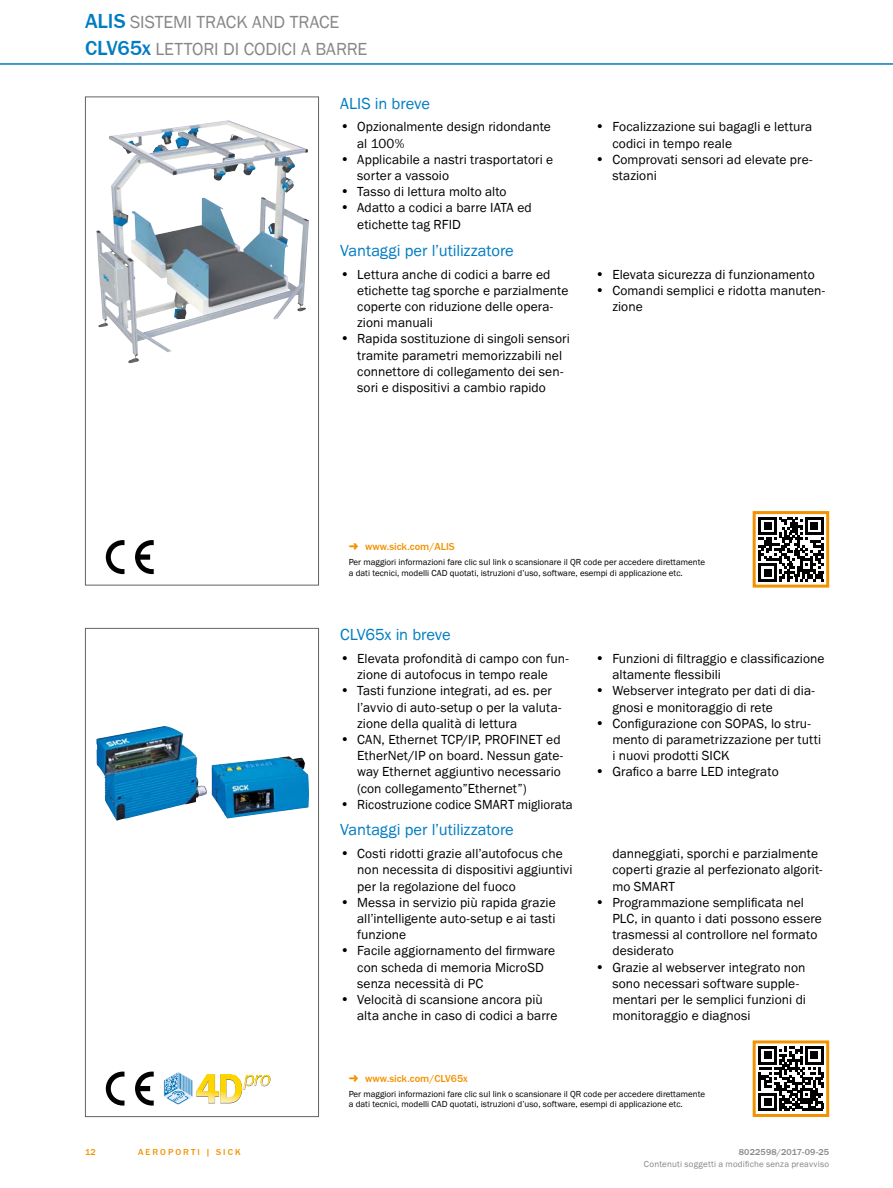
<style>
.page{position:relative;width:893px;height:1188px;background:#fff}
.page>*{position:absolute;margin:0;border:0;box-sizing:border-box;transform-origin:0 0}
.t1{font:18px "SICK Franklin";color:#878787}
.t2{font:16.5px "SICK Franklin";letter-spacing:-.005em;color:#007cc2}
.t3{font:13.5px/16.2px "SICK Franklin";letter-spacing:.005em;color:#000}
.t4{font:500 10.5px "SICK Franklin";color:#f39200}
.t5{font:9px/10.8px "SICK Franklin";color:#000}
.t6{font:9px "SICK Franklin";letter-spacing:.02em;color:#878787}
.t7{font:500 9px "SICK Franklin";letter-spacing:.02em;color:#878787}
.t8{font:500 9px "SICK Franklin";letter-spacing:.225em;color:#f39200}
.s1{font-weight:500;font-size:21px;color:#007cc2}
.s2{font-size:14.25px}
</style>
<div class="page">
<hr style="left:0;top:63px;width:893px;height:2px;background:#007cc2">
<img style="left:96px;top:120px;width:213px;height:243px">
<svg style="left:106px;top:540px;width:18px;height:34px"></svg>
<svg style="left:135px;top:540px;width:19px;height:34px"></svg>
<div style="left:85px;top:97px;width:234px;height:488px;border:1px solid #646363"></div>
<svg style="left:758px;top:517px;width:65px;height:65px"></svg>
<hr style="left:805px;top:517px;width:18px;height:3px;background:#000">
<div style="left:753px;top:511px;width:76px;height:77px;border:3px solid #f39200"></div>
<img style="left:96px;top:726px;width:111px;height:95px">
<svg style="left:106px;top:1072px;width:18px;height:34px"></svg>
<svg style="left:135px;top:1072px;width:19px;height:34px"></svg>
<svg style="left:164px;top:1072px;width:107px;height:33px"></svg>
<div style="left:85px;top:628px;width:234px;height:489px;border:1px solid #646363"></div>
<svg style="left:758px;top:1046px;width:65px;height:65px"></svg>
<hr style="left:805px;top:1046px;width:18px;height:3px;background:#000">
<div style="left:753px;top:1040px;width:76px;height:77px;border:3px solid #f39200"></div>
<h1 class="t1" style="left:85px;top:11px;width:65px"><span class="s1">ALIS</span> Sistemi</h1>
<h1 class="t1" style="left:196px;top:11px;width:12px">track</h1>
<h1 class="t1" style="left:252px;top:11px;width:12px">and</h1>
<h1 class="t1" style="left:290px;top:11px;width:11px">trace</h1>
<h1 class="t1" style="left:85px;top:38px;width:89px"><span class="s1">CLV65x</span> Lettori</h1>
<h1 class="t1" style="left:223px;top:38px;width:30px">di codici</h1>
<h1 class="t1" style="left:301px;top:38px;width:26px">a barre</h1>
<p class="t2" style="left:340px;top:93px;width:91px">ALIS in breve</p>
<p class="t3" style="left:357px;top:119px;width:195px;text-indent:-17px"><span class="s2">•</span> Opzionalmente design ridondante al 100%</p>
<p class="t3" style="left:357px;top:151px;width:198px;text-indent:-17px"><span class="s2">•</span> Applicabile a nastri trasportatori e sorter a vassoio</p>
<p class="t3" style="left:340px;top:184px;width:168px"><span class="s2">•</span> Tasso di lettura molto alto</p>
<p class="t3" style="left:357px;top:200px;width:176px;text-indent:-17px"><span class="s2">•</span> Adatto a codici a barre IATA ed etichette tag RFID</p>
<p class="t2" style="left:340px;top:240px;width:175px">Vantaggi per l’utilizzatore</p>
<p class="t3" style="left:357px;top:266px;width:213px;text-indent:-17px"><span class="s2">•</span> Lettura anche di codici a barre ed etichette tag sporche e parzialmente coperte con riduzione delle opera&shy;zioni manuali</p>
<p class="t3" style="left:357px;top:331px;width:214px;text-indent:-17px"><span class="s2">•</span> Rapida sostituzione di singoli sensori tramite parametri memorizzabili nel connettore di collegamento dei sen&shy;sori e dispositivi a cambio rapido</p>
<p class="t3" style="left:612px;top:119px;width:202px;text-indent:-17px"><span class="s2">•</span> Focalizzazione sui bagagli e lettura codici in tempo reale</p>
<p class="t3" style="left:612px;top:151px;width:202px;text-indent:-17px"><span class="s2">•</span> Comprovati sensori ad elevate pre&shy;stazioni</p>
<p class="t3" style="left:595px;top:266px;width:221px"><span class="s2">•</span> Elevata sicurezza di funzionamento</p>
<p class="t3" style="left:612px;top:282px;width:214px;text-indent:-17px"><span class="s2">•</span> Comandi semplici e ridotta manuten&shy;zione</p>
<p class="t4" style="left:365px;top:540px;width:91px">www.sick.com/ALIS</p>
<p class="t5" style="left:349px;top:557px;width:358px">Per maggiori informazioni fare clic sul link o scansionare il QR code per accedere direttamente a dati tecnici, modelli CAD quotati, istruzioni d’uso, software, esempi di applicazione etc.</p>
<p class="t2" style="left:340px;top:624px;width:112px">CLV65x in breve</p>
<p class="t3" style="left:340px;top:651px;width:230px;text-align:center"><span class="s2">•</span> Elevata profondità di campo con fun&shy;zione di autofocus in tempo reale</p>
<p class="t3" style="left:357px;top:683px;width:206px;text-indent:-17px"><span class="s2">•</span> Tasti funzione integrati, ad es. per l’avvio di auto-setup o per la valuta&shy;zione della qualità di lettura</p>
<p class="t3" style="left:357px;top:732px;width:207px;text-indent:-17px"><span class="s2">•</span> CAN, Ethernet TCP/IP, PROFINET ed EtherNet/IP on board. Nessun gate&shy;way Ethernet aggiuntivo necessario (con collegamento”Ethernet”)</p>
<p class="t3" style="left:340px;top:796px;width:234px"><span class="s2">•</span> Ricostruzione codice SMART migliorata</p>
<p class="t2" style="left:340px;top:820px;width:175px">Vantaggi per l’utilizzatore</p>
<p class="t3" style="left:357px;top:846px;width:217px;text-indent:-17px"><span class="s2">•</span> Costi ridotti grazie all’autofocus che non necessita di dispositivi aggiuntivi per la regolazione del fuoco</p>
<p class="t3" style="left:357px;top:894px;width:200px;text-align:justify;text-indent:-17px"><span class="s2">•</span> Messa in servizio più rapida grazie all’intelligente auto-setup e ai tasti funzione</p>
<p class="t3" style="left:357px;top:943px;width:200px;text-indent:-17px"><span class="s2">•</span> Facile aggiornamento del firmware con scheda di memoria MicroSD senza necessità di PC</p>
<p class="t3" style="left:357px;top:992px;width:202px;text-indent:-17px"><span class="s2">•</span> Velocità di scansione ancora più alta anche in caso di codici a barre</p>
<p class="t3" style="left:612px;top:651px;width:214px;text-indent:-17px"><span class="s2">•</span> Funzioni di filtraggio e classificazione altamente flessibili</p>
<p class="t3" style="left:612px;top:683px;width:204px;text-indent:-17px"><span class="s2">•</span> Webserver integrato per dati di dia&shy;gnosi e monitoraggio di rete</p>
<p class="t3" style="left:612px;top:715px;width:210px;text-indent:-17px"><span class="s2">•</span> Configurazione con SOPAS, lo stru&shy;mento di parametrizzazione per tutti i nuovi prodotti SICK</p>
<p class="t3" style="left:595px;top:764px;width:185px"><span class="s2">•</span> Grafico a barre LED integrato</p>
<p class="t3" style="left:612px;top:846px;width:212px">danneggiati, sporchi e parzialmente coperti grazie al perfezionato algorit&shy;mo SMART</p>
<p class="t3" style="left:612px;top:894px;width:211px;text-indent:-17px"><span class="s2">•</span> Programmazione semplificata nel<br>PLC, in quanto i dati possono essere trasmessi al controllore nel formato desiderato</p>
<p class="t3" style="left:612px;top:959px;width:195px;text-indent:-17px"><span class="s2">•</span> Grazie al webserver integrato non sono necessari software supple&shy;mentari per le semplici funzioni di monitoraggio e diagnosi</p>
<p class="t8" style="left:85px;top:1146px;width:12px">12</p>
<p class="t4" style="left:365px;top:1072px;width:104px">www.sick.com/CLV65x</p>
<p class="t5" style="left:349px;top:1088px;width:358px">Per maggiori informazioni fare clic sul link o scansionare il QR code per accedere direttamente a dati tecnici, modelli CAD quotati, istruzioni d’uso, software, esempi di applicazione etc.</p>
<p class="t8" style="left:138px;top:1146px;width:104px">Aero por ti | SICK</p>
<p class="t7" style="left:739px;top:1146px;width:92px">8022598/2017-09-25</p>
<p class="t6" style="left:644px;top:1159px;width:187px">Contenuti soggetti a modifiche senza preavviso</p>
</div>
